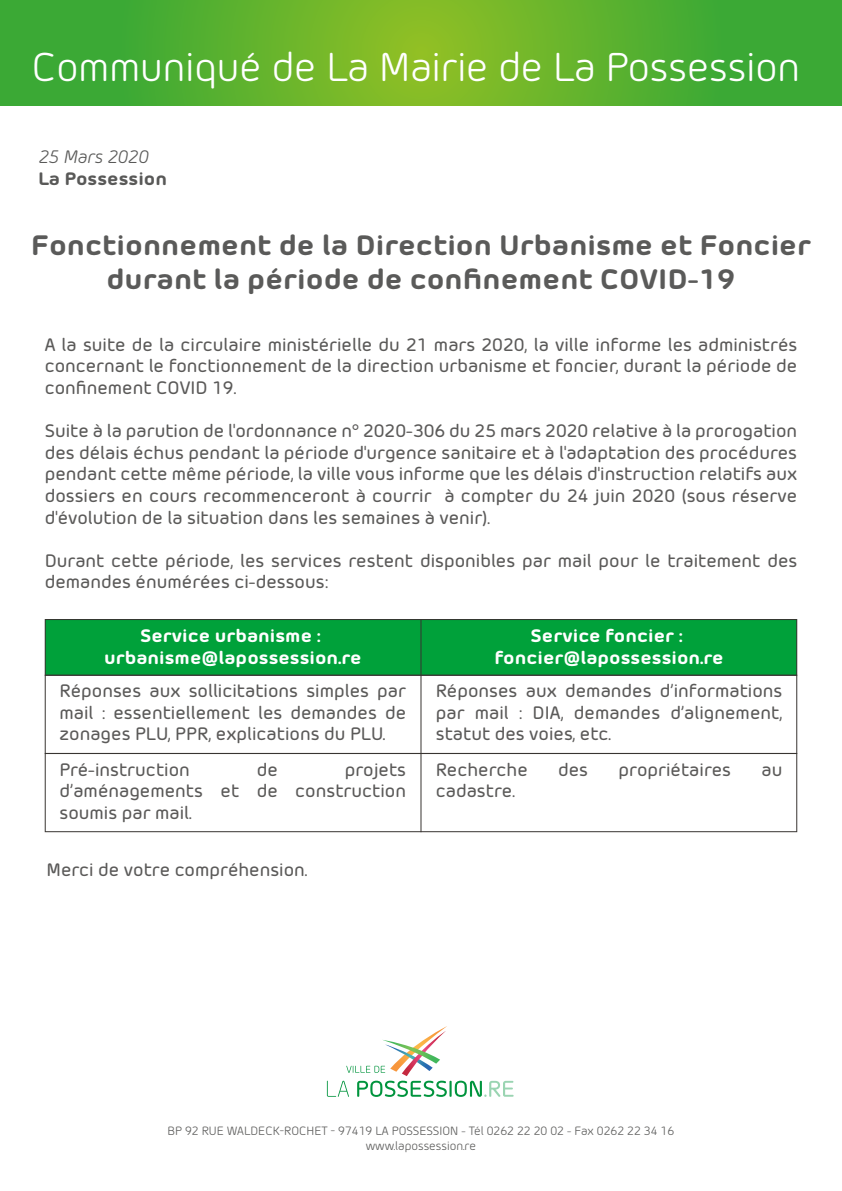
<style>
.page{position:relative;width:842px;height:1191px;background:#fff}
.page>*{position:absolute;margin:0;border:0;box-sizing:border-box;transform-origin:0 0}
.t1{font:40px "Morebi Rounded";color:#fff}
.t2{font:900 28px/33.6px "Morebi Rounded";color:#5a5a59;text-align:center}
.t3{font:500 18px/21.6px "Morebi Rounded";color:#5b5a59;text-align:justify}
.t4{font:900 18px/21.6px "Morebi Rounded";color:#fff;text-align:center}
.t5{font:900 18px "Morebi Rounded";color:#595958}
.t6{font:italic 18px "Morebi Rounded";color:#595958}
.t7{font:12px/14.4px "Morebi Rounded";color:#5c5c5b;text-align:center}
</style>
<div class="page">
<div style="left:45px;top:619px;width:752px;height:56px;background:#00a13a"></div>
<svg style="left:45px;top:675px;width:752px;height:78px"></svg>
<svg style="left:0;top:0;width:842px;height:105px;background:#59b02f"></svg>
<hr style="left:449px;top:1080px;width:3px;height:16px;background:#00943d">
<svg style="left:455px;top:1080px;width:59px;height:16px"></svg>
<svg style="left:327px;top:1026px;width:120px;height:70px"></svg>
<svg style="left:45px;top:753px;width:752px;height:79px"></svg>
<hr style="left:420px;top:619px;width:1px;height:213px;background:#383431">
<h1 class="t1" style="left:32px;top:40px;width:770px">Communiqué de La Mairie de La Possession</h1>
<p class="t6" style="left:38px;top:144px;width:112px">25 Mars 2020</p>
<p class="t5" style="left:38px;top:165px;width:131px">La Possession</p>
<h2 class="t2" style="left:31px;top:226px;width:781px">Fonctionnement de la Direction Urbanisme et Foncier durant la période de confinement COVID-19</h2>
<p class="t3" style="left:45px;top:332px;width:754px">A la suite de la circulaire ministérielle du 21 mars 2020, la ville informe les administrés concernant le fonctionnement de la direction urbanisme et foncier, durant la période de confinement COVID 19.</p>
<p class="t3" style="left:45px;top:418px;width:754px">Suite à la parution de l'ordonnance n° 2020-306 du 25 mars 2020 relative à la prorogation des délais échus pendant la période d'urgence sanitaire et à l'adaptation des procédures pendant cette même période, la ville vous informe que les délais d'instruction relatifs aux dossiers en cours recommenceront à courrir à compter du 24 juin 2020 (sous réserve d'évolution de la situation dans les semaines à venir).</p>
<p class="t3" style="left:45px;top:548px;width:754px">Durant cette période, les services restent disponibles par mail pour le traitement des demandes énumérées ci-dessous:</p>
<p class="t4" style="left:104px;top:623px;width:259px">Service urbanisme : urbanisme@lapossession.re</p>
<p class="t4" style="left:495px;top:623px;width:231px">Service foncier : foncier@lapossession.re</p>
<p class="t3" style="left:60px;top:679px;width:348px">Réponses aux sollicitations simples par mail : essentiellement les demandes de zonages PLU, PPR, explications du PLU.</p>
<p class="t3" style="left:436px;top:679px;width:348px">Réponses aux demandes d’informations par mail : DIA, demandes d’alignement, statut des voies, etc.</p>
<p class="t3" style="left:60px;top:757px;width:132px">Pré-instruction</p>
<p class="t3" style="left:257px;top:757px;width:23px">de</p>
<p class="t3" style="left:60px;top:757px;width:348px;text-indent:285px">projets d’aménagements et de construction soumis par mail.</p>
<p class="t3" style="left:436px;top:757px;width:93px">Recherche</p>
<p class="t3" style="left:558px;top:757px;width:32px">des</p>
<p class="t3" style="left:618px;top:757px;width:114px">propriétaires</p>
<p class="t3" style="left:761px;top:757px;width:22px">au</p>
<p class="t3" style="left:436px;top:778px;width:81px">cadastre.</p>
<p class="t3" style="left:46px;top:857px;width:262px">Merci de votre compréhension.</p>
<p class="t7" style="left:167px;top:1123px;width:508px">BP 92 RUE WALDECK-ROCHET - 97419 LA POSSESSION - Tél 0262 22 20 02 - Fax 0262 22 34 16 www.lapossession.re</p>
</div>
